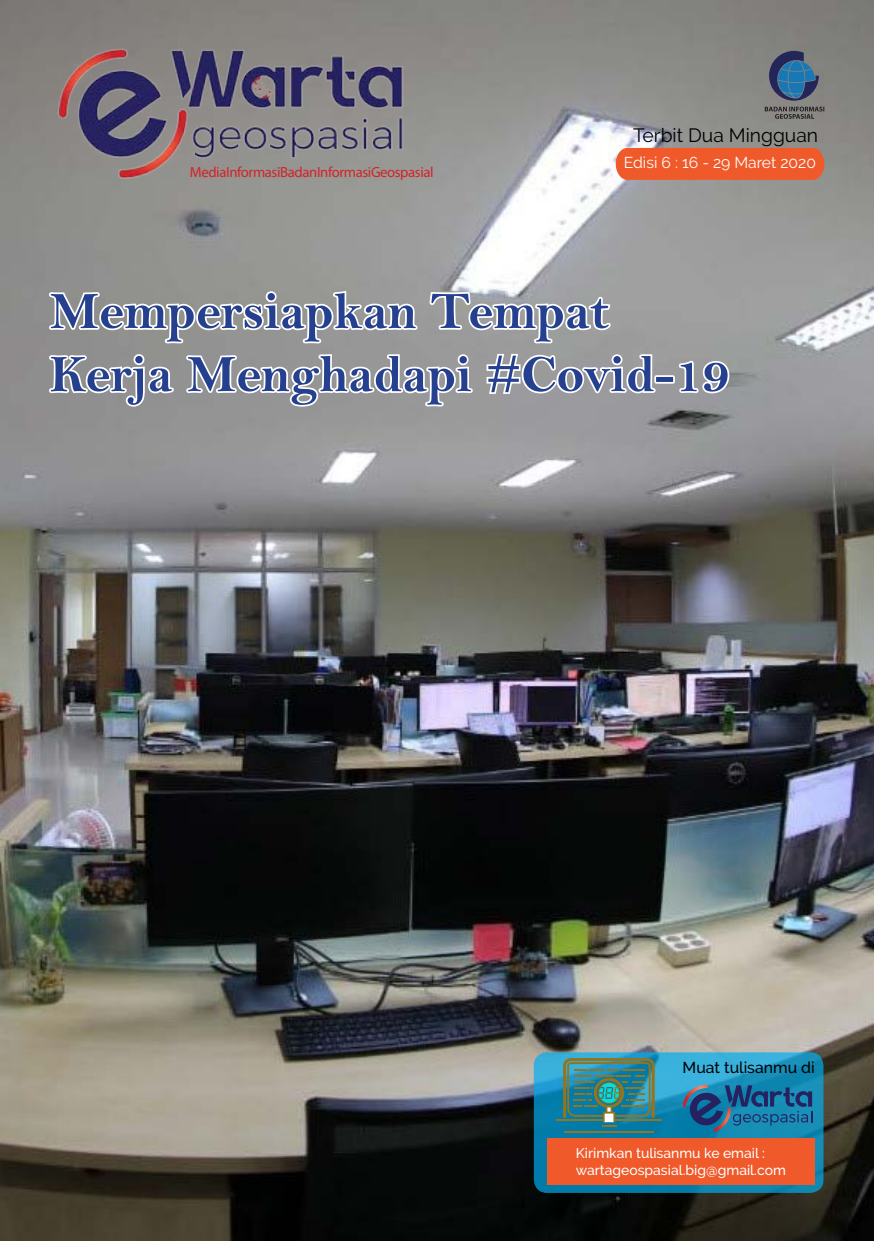
<style>
.page{position:relative;width:874px;height:1241px;background:#fff}
.page>*{position:absolute;margin:0;border:0;box-sizing:border-box;transform-origin:0 0}
.t1{font:52.5px/63px "Bell MT Bold";color:#25408f}
.t2{font:19.25px "Raleway";color:#000}
.t3{font:15.75px "Raleway";color:#fff}
.t4{font:500 15.75px "Raleway";color:#000}
.t5{font:14.7px "Myriad Pro";letter-spacing:-.03em;color:#d2232a}
.t6{font:500 13.83px/16.6px "Raleway";color:#fff}
</style>
<div class="page">
<img style="left:0;top:0;width:873px;height:1240px">
<div style="left:615px;top:148px;width:208px;height:32px;background:#f05929"></div>
<img style="left:50px;top:33px;width:358px;height:157px">
<svg style="left:764px;top:107px;width:59px;height:12px"></svg>
<svg style="left:768px;top:51px;width:50px;height:50px;background:#426285"></svg>
<svg style="left:46px;top:248px;width:684px;height:161px"></svg>
<svg style="left:533px;top:1052px;width:290px;height:140px;background:#2090b8"></svg>
<div style="left:547px;top:1138px;width:267px;height:46px;background:#f05929"></div>
<hr style="left:563px;top:1130px;width:90px;height:2px;background:#94741f">
<hr style="left:556px;top:1119px;width:105px;height:2px;background:#94741f">
<svg style="left:563px;top:1057px;width:91px;height:69px;background:#428581"></svg>
<svg style="left:682px;top:1084px;width:129px;height:47px;background:#1f6b99"></svg>
<p class="t5" style="left:190px;top:163px;width:245px">Media Informasi Badan Informasi Geospasial</p>
<h2 class="t2" style="left:632px;top:124px;width:186px">Terbit Dua Mingguan</h2>
<p class="t3" style="left:623px;top:153px;width:194px">Edisi 6 : 16 - 29 Maret 2020</p>
<h1 class="t1" style="left:50px;top:279px;width:681px">Mempersiapkan Tempat<br>Kerja Menghadapi #Covid-19</h1>
<p class="t4" style="left:682px;top:1058px;width:133px">Muat tulisanmu di</p>
<p class="t6" style="left:575px;top:1144px;width:211px">Kirimkan tulisanmu ke email : wartageospasial.big@gmail.com</p>
</div>
